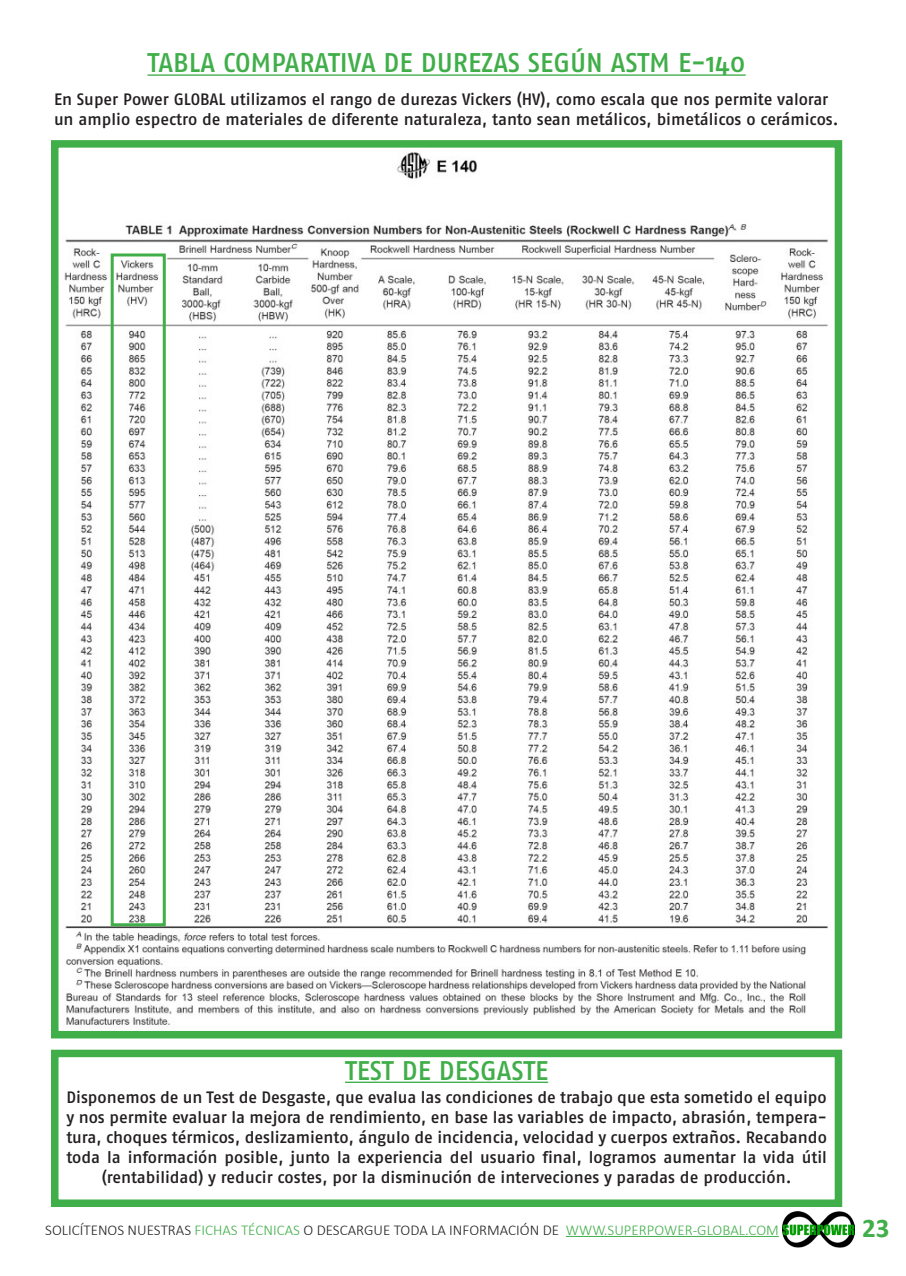
<style>
.page{position:relative;width:906px;height:1276px;background:#fff}
.page>*{position:absolute;margin:0;border:0;box-sizing:border-box;transform-origin:0 0}
.t1{font:500 27px "Fago No";color:#40ae49}
.t2{font:700 27px "Calibri";color:#40ae49}
.t3{font:500 16.5px/19.8px "Fago No";color:#231f20}
.t4{font:300 15px "Calibri";color:#231f20}
.s1{color:#40ae49}
</style>
<div class="page">
<img style="left:54px;top:152px;width:785px;height:887px">
<hr style="left:147px;top:74px;width:598px;height:2px;background:#40ae49">
<div style="left:51px;top:140px;width:791px;height:898px;border:8px solid #40ae49"></div>
<div style="left:111px;top:253px;width:55px;height:673px;border:3px solid #40ae49"></div>
<hr style="left:345px;top:1081px;width:203px;height:2px;background:#40ae49">
<div style="left:51px;top:1049px;width:791px;height:158px;border:8px solid #40ae49"></div>
<hr style="left:566px;top:1236px;width:213px;height:1px;background:#40ae49">
<img style="left:782px;top:1211px;width:72px;height:36px">
<p class="t1" style="left:147px;top:47px;width:599px">TABLA COMPARATIVA DE DUREZAS SEGÚN ASTM E-140</p>
<p class="t3" style="left:54px;top:90px;width:786px">En Super Power GLOBAL utilizamos el rango de durezas Vickers (HV), como escala que nos permite valorar un amplio espectro de materiales de diferente naturaleza, tanto sean metálicos, bimetálicos o cerámicos.</p>
<p class="t1" style="left:345px;top:1054px;width:205px">TEST DE DESGASTE</p>
<p class="t3" style="left:66px;top:1087px;width:762px;text-align:center">Disponemos de un Test de Desgaste, que evalua las condiciones de trabajo que esta sometido el equipo y nos permite evaluar la mejora de rendimiento, en base las variables de impacto, abrasión, tempera&shy;tura, choques térmicos, deslizamiento, ángulo de incidencia, velocidad y cuerpos extraños. Recabando toda la información posible, junto la experiencia del usuario final, logramos aumentar la vida útil (rentabilidad) y reducir costes, por la disminución de interveciones y paradas de producción.</p>
<p class="t4" style="left:45px;top:1220px;width:735px">SOLICÍTENOS NUESTRAS <span class="s1">FICHAS TÉCNICAS</span> O DESCARGUE TODA LA INFORMACIÓN DE <span class="s1">WWW.SUPERPOWER-GLOBAL.COM</span></p>
<p class="t2" style="left:862px;top:1211px;width:29px">23</p>
</div>
